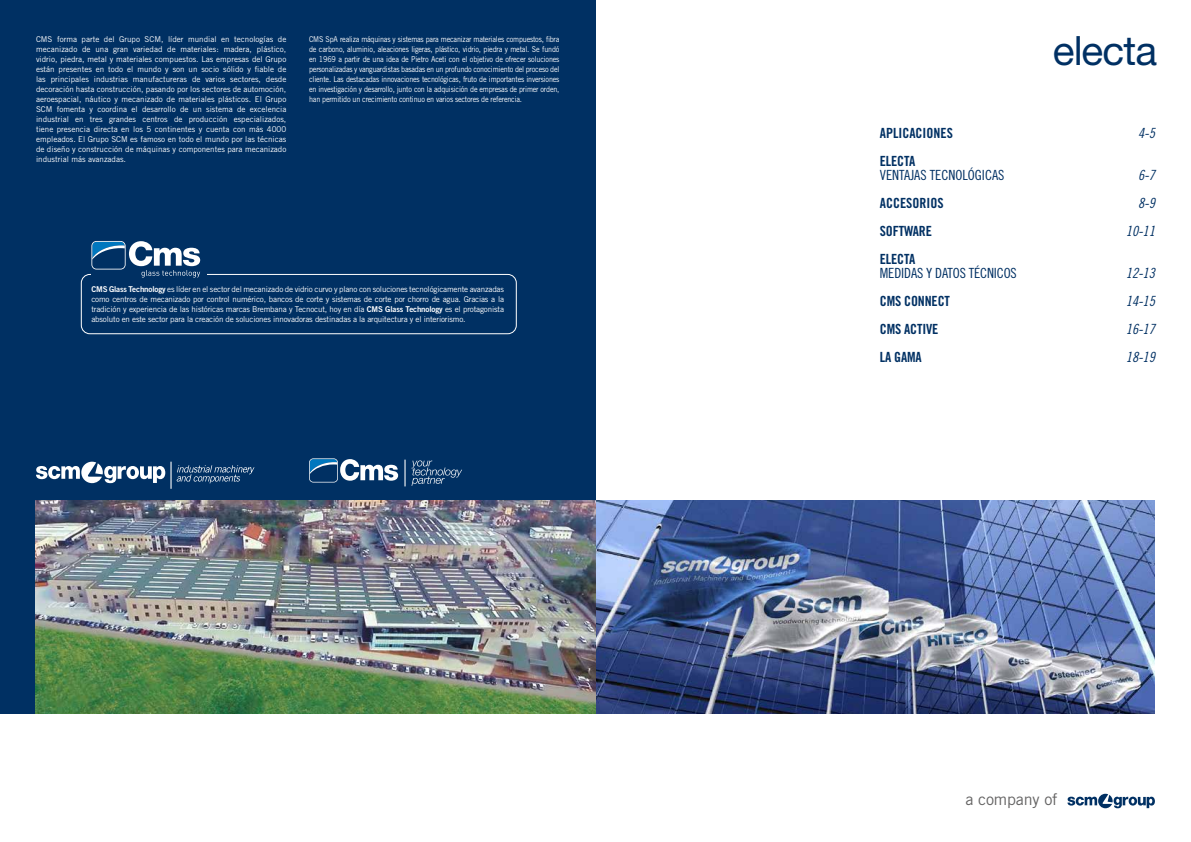
<style>
.page{position:relative;width:1191px;height:842px;background:#fff}
.page>*{position:absolute;margin:0;border:0;box-sizing:border-box;transform-origin:0 0}
.t1{font:40.5px "Helvetica Neue LT Std";letter-spacing:-.025em;color:#003063}
.t2{font:16.1px "Trade Gothic LT Std";letter-spacing:-.01em;color:#646363}
.t3{font:14px "Trade Gothic LT Std Bd Cn 20";letter-spacing:-.01em;color:#003063}
.t4{font:14px "Trade Gothic LT Std Cn 18";letter-spacing:-.01em;color:#003063}
.t5{font:14px "Trade Gothic LT Std Cn 18 Obl";letter-spacing:-.01em;color:#003063}
.t6{font:8px/10px "Trade Gothic LT Std";letter-spacing:-.02em;color:#fff;text-align:justify}
.t7{font:8px/10px "Trade Gothic LT Std";letter-spacing:-.02em;color:#fff;text-align:justify;scale:.9 1}
.s1{font-style:italic}
.s2{font-family:"Trade Gothic LT Std Bd 2"}
</style>
<div class="page">
<div style="left:0;top:0;width:595px;height:713px;background:#003063"></div>
<img style="left:36px;top:501px;width:1119px;height:212px">
<svg style="left:1067px;top:794px;width:87px;height:14px"></svg>
<svg style="left:309px;top:458px;width:89px;height:24px"></svg>
<svg style="left:411px;top:460px;width:51px;height:26px"></svg>
<svg style="left:404px;top:460px;width:1px;height:26px"></svg>
<svg style="left:36px;top:462px;width:129px;height:21px"></svg>
<hr style="left:170px;top:462px;width:2px;height:27px;background:#fff">
<svg style="left:176px;top:465px;width:78px;height:18px"></svg>
<div style="left:81px;top:274px;width:436px;height:60px;border:1px solid #fff;border-radius:9px"></div>
<div style="left:91px;top:262px;width:116px;height:20px;background:#003063"></div>
<svg style="left:91px;top:241px;width:109px;height:37px"></svg>
<p class="t6" style="left:36px;top:34px;width:252px">CMS forma parte del Grupo SCM, líder mundial en tecnologías de mecanizado de una gran variedad de materiales: madera, plástico, vidrio, piedra, metal y materiales compuestos. Las empresas del Grupo están presentes en todo el mundo y son un socio sólido y fiable de las principales industrias manufactureras de varios sectores, desde decoración hasta construcción, pasando por los sectores de automoción, aeroespacial, náutico y mecanizado de materiales plásticos. El Grupo SCM fomenta y coordina el desarrollo de un sistema de excelencia industrial en tres grandes centros de producción especializados, tiene presencia directa en los 5 continentes y cuenta con más 4000 empleados. El Grupo SCM es famoso en todo el mundo por las técnicas de diseño y construcción de máquinas y componentes para mecanizado industrial más avanzadas<span class="s1">.</span></p>
<p class="t7" style="left:309px;top:34px;width:280px">CMS SpA realiza máquinas y sistemas para mecanizar materiales compuestos, fibra de carbono, aluminio, aleaciones ligeras, plástico, vidrio, piedra y metal. Se fundó en 1969 a partir de una idea de Pietro Aceti con el objetivo de ofrecer soluciones personalizadas y vanguardistas basadas en un profundo conocimiento del proceso del cliente. Las destacadas innovaciones tecnológicas, fruto de importantes inversiones en investigación y desarrollo, junto con la adquisición de empresas de primer orden, han permitido un crecimiento continuo en varios sectores de referencia.</p>
<p class="t6" style="left:91px;top:284px;width:414px"><span class="s2">CMS Glass Technology</span> es líder en el sector del mecanizado de vidrio curvo y plano con soluciones tecnológicamente avanzadas como centros de mecanizado por control numérico, bancos de corte y sistemas de corte por chorro de agua. Gracias a la tradición y experiencia de las históricas marcas Brembana y Tecnocut, hoy en día <span class="s2">CMS Glass Technology</span> es el protagonista absoluto en este sector para la creación de soluciones innovadoras destinadas a la arquitectura y el interiorismo.</p>
<h1 class="t1" style="left:1053px;top:26px;width:106px">electa</h1>
<h3 class="t3" style="left:880px;top:124px;width:75px">APLICACIONES</h3>
<h3 class="t5" style="left:1138px;top:124px;width:18px">4-5</h3>
<h3 class="t3" style="left:880px;top:152px;width:37px">ELECTA</h3>
<h3 class="t4" style="left:880px;top:166px;width:126px">VENTAJAS TECNOLÓGICAS</h3>
<h3 class="t5" style="left:1138px;top:166px;width:18px">6-7</h3>
<h3 class="t3" style="left:880px;top:194px;width:65px">ACCESORIOS</h3>
<h3 class="t5" style="left:1138px;top:194px;width:18px">8-9</h3>
<h3 class="t3" style="left:880px;top:222px;width:54px">SOFTWARE</h3>
<h3 class="t5" style="left:1126px;top:222px;width:30px">10-11</h3>
<h3 class="t3" style="left:880px;top:250px;width:37px">ELECTA</h3>
<h3 class="t4" style="left:880px;top:264px;width:138px">MEDIDAS Y DATOS TÉCNICOS</h3>
<h3 class="t5" style="left:1126px;top:264px;width:30px">12-13</h3>
<h3 class="t3" style="left:880px;top:292px;width:72px">CMS CONNECT</h3>
<h3 class="t5" style="left:1126px;top:292px;width:30px">14-15</h3>
<h3 class="t3" style="left:880px;top:320px;width:60px">CMS ACTIVE</h3>
<h3 class="t5" style="left:1126px;top:320px;width:30px">16-17</h3>
<h3 class="t3" style="left:880px;top:348px;width:43px">LA GAMA</h3>
<h3 class="t5" style="left:1126px;top:348px;width:30px">18-19</h3>
<h2 class="t2" style="left:965px;top:790px;width:93px">a company of</h2>
</div>
